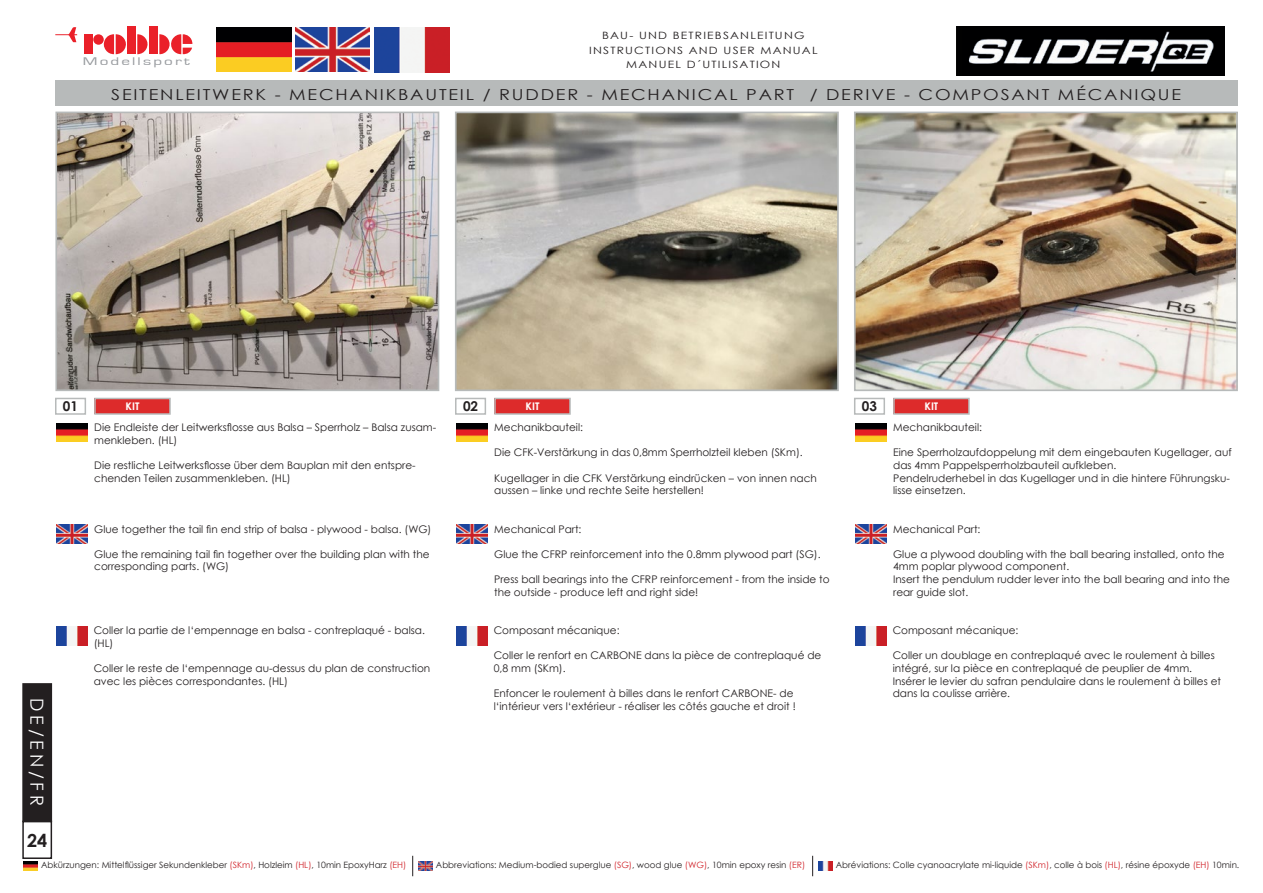
<style>
.page{position:relative;width:1263px;height:893px;background:#fff}
.page>*{position:absolute;margin:0;border:0;box-sizing:border-box;transform-origin:0 0}
.t1{font:18px "Century Gothic";color:#fff}
.t2{font:700 18px "Century Gothic";color:#231f20}
.t3{font:15.15px "Century Gothic";letter-spacing:.1em;color:#231f20;scale:1.19 1}
.t4{font:700 13.5px "Century Gothic";color:#231f20}
.t5{font:11.4px "Eurostile";letter-spacing:.125em;color:#989b9f;scale:1.5 1}
.t6{font:10.5px/12.6px "Century Gothic";color:#231f20}
.t7{font:700 10.5px "Century Gothic";color:#fff}
.t8{font:10.05px/14.4px "Century Gothic";letter-spacing:.1em;color:#231f20;text-align:center;scale:1.19 1}
.t9{font:8.7px "Century Gothic";color:#231f20}
.s1{color:#d1232a}
</style>
<div class="page">
<div style="left:23px;top:684px;width:28px;height:137px;background:#231f20"></div>
<div style="left:22px;top:683px;width:30px;height:139px;border:2px solid #231f20"></div>
<div style="left:22px;top:821px;width:30px;height:38px;border:2px solid #231f20"></div>
<svg style="left:412px;top:856px;width:1px;height:20px"></svg>
<svg style="left:812px;top:856px;width:1px;height:20px"></svg>
<img style="left:23px;top:862px;width:14px;height:8px">
<img style="left:419px;top:862px;width:14px;height:8px">
<img style="left:819px;top:862px;width:14px;height:8px">
<div style="left:127px;top:27px;width:9px;height:27px;background:#ea2029"></div>
<div style="left:149px;top:27px;width:9px;height:27px;background:#ea2029"></div>
<div style="left:84px;top:34px;width:9px;height:20px;background:#ea2029"></div>
<svg style="left:137px;top:34px;width:11px;height:20px"></svg>
<svg style="left:103px;top:34px;width:23px;height:20px"></svg>
<div style="left:93px;top:34px;width:11px;height:11px;background:#ea2029;border-radius:50%"></div>
<svg style="left:55px;top:27px;width:22px;height:15px"></svg>
<svg style="left:159px;top:34px;width:33px;height:21px"></svg>
<img style="left:217px;top:27px;width:75px;height:45px">
<img style="left:296px;top:27px;width:74px;height:45px">
<img style="left:374px;top:27px;width:76px;height:45px">
<img style="left:957px;top:26px;width:268px;height:50px">
<img style="left:57px;top:423px;width:31px;height:19px">
<div style="left:55px;top:398px;width:31px;height:17px;border:2px solid #b7baba"></div>
<img style="left:57px;top:525px;width:31px;height:18px">
<img style="left:57px;top:626px;width:31px;height:19px">
<div style="left:55px;top:80px;width:1182px;height:26px;background:#b7baba"></div>
<div style="left:95px;top:398px;width:75px;height:16px;background:#dd2b2b"></div>
<div style="left:94px;top:398px;width:77px;height:17px;border:2px solid #b7baba"></div>
<img style="left:457px;top:423px;width:31px;height:19px">
<div style="left:455px;top:398px;width:31px;height:17px;border:2px solid #b7baba"></div>
<img style="left:457px;top:525px;width:31px;height:18px">
<img style="left:457px;top:626px;width:31px;height:19px">
<div style="left:495px;top:398px;width:75px;height:16px;background:#dd2b2b"></div>
<div style="left:494px;top:398px;width:77px;height:17px;border:2px solid #b7baba"></div>
<img style="left:856px;top:423px;width:31px;height:19px">
<div style="left:854px;top:398px;width:31px;height:17px;border:2px solid #b7baba"></div>
<img style="left:857px;top:115px;width:378px;height:273px">
<div style="left:854px;top:112px;width:384px;height:279px;border:2px solid #b7baba"></div>
<img style="left:58px;top:115px;width:378px;height:273px">
<div style="left:55px;top:112px;width:384px;height:279px;border:2px solid #b7baba"></div>
<img style="left:458px;top:115px;width:378px;height:273px">
<div style="left:455px;top:112px;width:384px;height:279px;border:2px solid #b7baba"></div>
<img style="left:856px;top:525px;width:31px;height:18px">
<img style="left:856px;top:626px;width:31px;height:19px">
<div style="left:894px;top:398px;width:75px;height:16px;background:#dd2b2b"></div>
<div style="left:893px;top:398px;width:77px;height:17px;border:2px solid #b7baba"></div>
<p class="t8" style="left:589px;top:28px;width:193px">BAU- UND BETRIEBSANLEITUNG<br>INSTRUCTIONS AND USER MANUAL</p>
<p class="t5" style="left:83px;top:55px;width:73px">Modellsport</p>
<p class="t8" style="left:626px;top:57px;width:131px">MANUEL D´UTILISATION</p>
<h2 class="t3" style="left:111px;top:84px;width:900px">SEITENLEITWERK - MECHANIKBAUTEIL / RUDDER - MECHANICAL PART / DERIVE - COMPOSANT MÉCANIQUE</h2>
<p class="t4" style="left:63px;top:396px;width:17px">01</p>
<p class="t7" style="left:126px;top:398px;width:15px">KIT</p>
<p class="t6" style="left:94px;top:421px;width:344px">Die Endleiste der Leitwerksflosse aus Balsa – Sperrholz – Balsa zusam&shy;menkleben. (HL)</p>
<p class="t6" style="left:94px;top:459px;width:323px">Die restliche Leitwerksflosse über dem Bauplan mit den entspre&shy;chenden Teilen zusammenkleben. (HL)</p>
<p class="t4" style="left:463px;top:396px;width:17px">02</p>
<p class="t7" style="left:525px;top:398px;width:15px">KIT</p>
<p class="t6" style="left:494px;top:421px;width:90px">Mechanikbauteil:</p>
<p class="t6" style="left:494px;top:446px;width:310px">Die CFK-Verstärkung in das 0,8mm Sperrholzteil kleben (SKm).</p>
<p class="t6" style="left:494px;top:471px;width:324px">Kugellager in die CFK Verstärkung eindrücken – von innen nach aussen – linke und rechte Seite herstellen!</p>
<p class="t4" style="left:862px;top:396px;width:17px">03</p>
<p class="t7" style="left:924px;top:398px;width:15px">KIT</p>
<p class="t6" style="left:893px;top:421px;width:90px">Mechanikbauteil:</p>
<p class="t6" style="left:893px;top:446px;width:340px">Eine Sperrholzaufdoppelung mit dem eingebauten Kugellager, auf das 4mm Pappelsperrholzbauteil aufkleben.<br>Pendelruderhebel in das Kugellager und in die hintere Führungsku&shy;lisse einsetzen.</p>
<p class="t6" style="left:94px;top:522px;width:339px">Glue together the tail fin end strip of balsa - plywood - balsa. (WG)</p>
<p class="t6" style="left:94px;top:548px;width:337px">Glue the remaining tail fin together over the building plan with the corresponding parts. (WG)</p>
<p class="t6" style="left:494px;top:522px;width:89px">Mechanical Part:</p>
<p class="t6" style="left:494px;top:548px;width:328px">Glue the CFRP reinforcement into the 0.8mm plywood part (SG).</p>
<p class="t6" style="left:494px;top:573px;width:337px">Press ball bearings into the CFRP reinforcement - from the inside to the outside - produce left and right side!</p>
<p class="t6" style="left:494px;top:624px;width:127px">Composant mécanique:</p>
<p class="t6" style="left:494px;top:649px;width:329px">Coller le renfort en CARBONE dans la pièce de contreplaqué de<br>0,8 mm (SKm).</p>
<p class="t6" style="left:494px;top:687px;width:303px">Enfoncer le roulement à billes dans le renfort CARBONE- de l‘intérieur vers l‘extérieur - réaliser les côtés gauche et droit !</p>
<p class="t6" style="left:893px;top:522px;width:89px">Mechanical Part:</p>
<p class="t6" style="left:893px;top:548px;width:338px">Glue a plywood doubling with the ball bearing installed, onto the 4mm poplar plywood component.<br>Insert the pendulum rudder lever into the ball bearing and into the rear guide slot.</p>
<p class="t6" style="left:893px;top:624px;width:127px">Composant mécanique:</p>
<p class="t6" style="left:893px;top:649px;width:330px">Coller un doublage en contreplaqué avec le roulement à billes intégré, sur la pièce en contreplaqué de peuplier de 4mm.<br>Insérer le levier du safran pendulaire dans le roulement à billes et dans la coulisse arrière.</p>
<p class="t6" style="left:94px;top:624px;width:333px">Coller la partie de l‘empennage en balsa - contreplaqué - balsa. (HL)</p>
<p class="t6" style="left:94px;top:662px;width:338px">Coller le reste de l‘empennage au-dessus du plan de construction avec les pièces correspondantes. (HL)</p>
<h1 class="t1" style="left:50px;top:698px;width:109px;rotate:90deg">DE/EN/FR</h1>
<h1 class="t2" style="left:27px;top:827px;width:22px">24</h1>
<p class="t9" style="left:41px;top:859px;width:367px">Abkürzungen: Mittelflüssiger Sekundenkleber <span class="s1">(SKm)</span>, Holzleim <span class="s1">(HL)</span>, 10min EpoxyHarz <span class="s1">(EH)</span></p>
<p class="t9" style="left:436px;top:859px;width:371px">Abbreviations: Medium-bodied superglue <span class="s1">(SG)</span>, wood glue <span class="s1">(WG)</span>, 10min epoxy resin <span class="s1">(ER)</span></p>
<p class="t9" style="left:836px;top:859px;width:405px">Abréviations: Colle cyanoacrylate mi-liquide <span class="s1">(SKm)</span>, colle à bois <span class="s1">(HL)</span>, résine époxyde <span class="s1">(EH)</span> 10min.</p>
</div>
